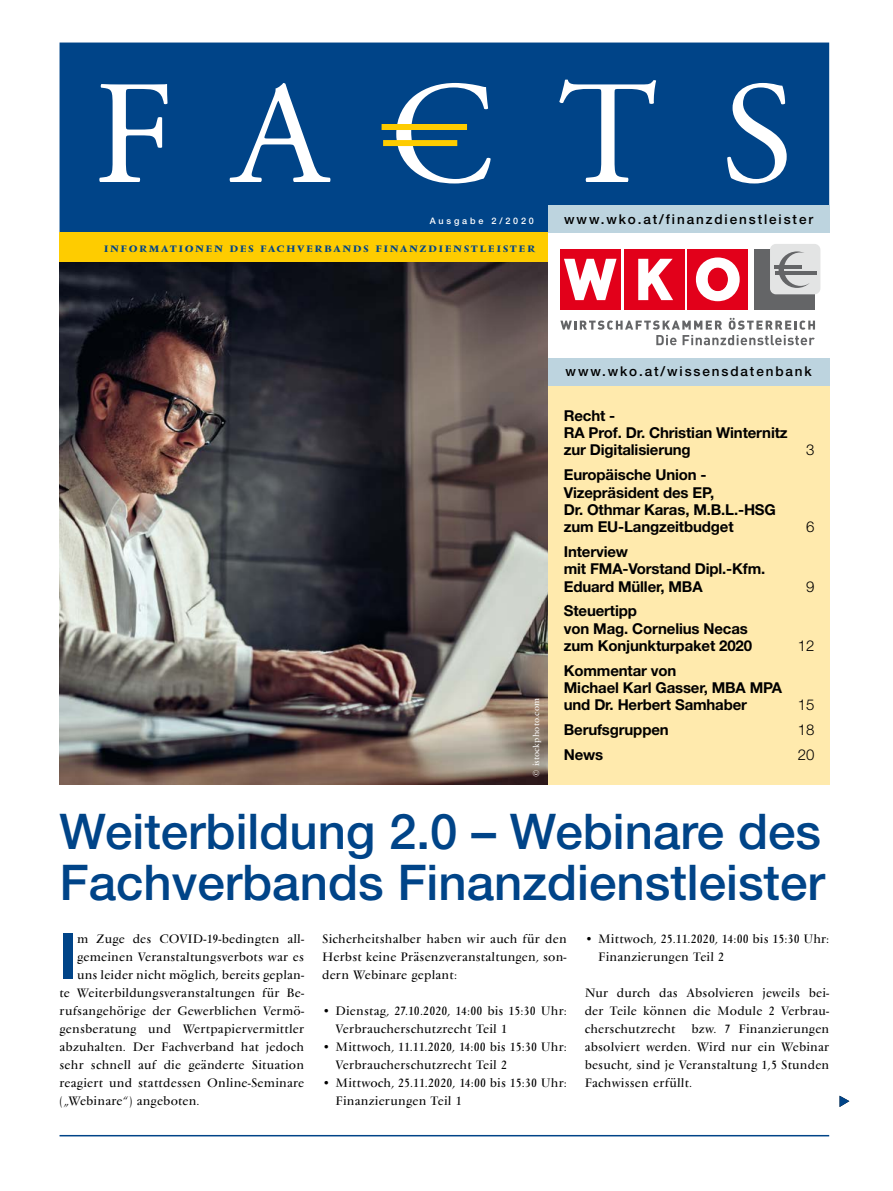
<style>
.page{position:relative;width:893px;height:1191px;background:#fff}
.page>*{position:absolute;margin:0;border:0;box-sizing:border-box;transform-origin:0 0}
.t1{font:700 condensed 63.15px "Helvetica Neue LT Std";color:#048}
.t2{font:500 49.35px/51px "Helvetica Neue LT Std";color:#048}
.t3{font:700 15px/17.2px "Helvetica Neue LT Std";letter-spacing:-.01em;color:#000}
.t4{font:300 15px "Helvetica Neue LT Std";letter-spacing:-.01em;color:#000}
.t5{font:500 13.5px "Helvetica Neue LT Std";letter-spacing:.14em;color:#000}
.t6{font:12.75px/18px "Vendome";letter-spacing:.02em;color:#000}
.t7{font:700 9.75px "Vendome";letter-spacing:.15em;color:#048;scale:1.11 1}
.t8{font:9px "Vendome";letter-spacing:.025em;color:#fff}
.t9{font:500 9px "Helvetica Neue LT Std";letter-spacing:.315em;color:#fff}
</style>
<div class="page">
<img style="left:60px;top:262px;width:488px;height:522px">
<hr style="left:60px;top:1135px;width:769px;height:1px;background:#048">
<div style="left:60px;top:43px;width:769px;height:210px;background:#048"></div>
<svg style="left:99px;top:84px;width:69px;height:98px"></svg>
<svg style="left:229px;top:83px;width:102px;height:99px"></svg>
<svg style="left:396px;top:83px;width:95px;height:100px"></svg>
<svg style="left:559px;top:79px;width:97px;height:103px"></svg>
<svg style="left:727px;top:83px;width:60px;height:100px"></svg>
<div style="left:382px;top:124px;width:85px;height:6px;background:#fecc00"></div>
<div style="left:383px;top:140px;width:74px;height:6px;background:#fecc00"></div>
<svg style="left:839px;top:1095px;width:10px;height:12px"></svg>
<div style="left:60px;top:232px;width:488px;height:30px;background:#fecc00"></div>
<div style="left:548px;top:228px;width:281px;height:556px;background:#ffeaad"></div>
<div style="left:548px;top:232px;width:292px;height:128px;background:#fff"></div>
<div style="left:548px;top:205px;width:281px;height:28px;background:#bdd4df"></div>
<div style="left:548px;top:358px;width:281px;height:28px;background:#bdd4df"></div>
<div style="left:687px;top:249px;width:61px;height:61px;background:#e2001a"></div>
<div style="left:624px;top:249px;width:60px;height:61px;background:#e2001a"></div>
<svg style="left:638px;top:259px;width:35px;height:41px"></svg>
<div style="left:560px;top:249px;width:61px;height:61px;background:#e2001a"></div>
<svg style="left:564px;top:259px;width:53px;height:41px"></svg>
<svg style="left:696px;top:257px;width:44px;height:44px"></svg>
<div style="left:708px;top:268px;width:19px;height:22px;background:#e2001a;border-radius:50%"></div>
<div style="left:708px;top:268px;width:20px;height:23px;border:1px solid #e2001a;border-radius:50%"></div>
<div style="left:754px;top:249px;width:61px;height:61px;background:#646567"></div>
<div style="left:770px;top:244px;width:50px;height:50px;background:#e3e4e4;border-radius:6px"></div>
<svg style="left:779px;top:251px;width:31px;height:37px"></svg>
<hr style="left:774px;top:265px;width:28px;height:4px;background:#646567">
<hr style="left:775px;top:272px;width:42px;height:3px;background:#646567">
<svg style="left:560px;top:318px;width:255px;height:27px"></svg>
<p class="t9" style="left:430px;top:215px;width:106px">Ausgabe 2/2020</p>
<p class="t7" style="left:104px;top:243px;width:390px">INFORMATIONEN DES FACHVERBANDS FINANZDIENSTLEISTER</p>
<p class="t5" style="left:564px;top:211px;width:250px">www.wko.at/finanzdienstleister</p>
<p class="t5" style="left:566px;top:363px;width:248px">www.wko.at/wissensdatenbank</p>
<p class="t3" style="left:564px;top:406px;width:225px">Recht -<br>RA Prof. Dr. Christian Winternitz zur Digitalisierung</p>
<p class="t4" style="left:806px;top:441px;width:10px">3</p>
<p class="t3" style="left:564px;top:466px;width:214px">Europäische Union -<br>Vizepräsident des EP,<br>Dr. Othmar Karas, M.B.L.-HSG zum EU-Langzeitbudget</p>
<p class="t3" style="left:564px;top:543px;width:203px">Interview<br>mit FMA-Vorstand Dipl.-Kfm.<br>Eduard Müller, MBA</p>
<p class="t3" style="left:564px;top:602px;width:190px">Steuertipp<br>von Mag. Cornelius Necas zum Konjunkturpaket 2020</p>
<p class="t4" style="left:806px;top:517px;width:10px">6</p>
<p class="t4" style="left:806px;top:577px;width:10px">9</p>
<p class="t4" style="left:798px;top:636px;width:18px">12</p>
<p class="t3" style="left:564px;top:661px;width:220px">Kommentar von<br>Michael Karl Gasser, MBA MPA und Dr. Herbert Samhaber</p>
<p class="t8" style="left:531px;top:776px;width:80px;rotate:-90deg">© istockphoto.com</p>
<h2 class="t2" style="left:60px;top:805px;width:767px">Weiterbildung 2.0 – Webinare des<br>Fachverbands Finanzdienstleister</h2>
<p class="t4" style="left:798px;top:696px;width:18px">15</p>
<p class="t3" style="left:564px;top:721px;width:106px">Berufsgruppen</p>
<p class="t4" style="left:798px;top:721px;width:18px">18</p>
<p class="t3" style="left:564px;top:746px;width:41px">News</p>
<p class="t4" style="left:798px;top:745px;width:18px">20</p>
<h1 class="t1" style="left:60px;top:918px;width:18px">I</h1>
<p class="t6" style="left:77px;top:929px;width:229px">m Zuge des COVID-19-bedingten all-</p>
<p class="t6" style="left:77px;top:947px;width:228px">gemeinen Veranstaltungsverbots war es</p>
<p class="t6" style="left:77px;top:965px;width:229px">uns leider nicht möglich, bereits geplan-</p>
<p class="t6" style="left:60px;top:983px;width:246px">te Weiterbildungsveranstaltungen für Be-</p>
<p class="t6" style="left:60px;top:1002px;width:246px">rufsangehörige der Gewerblichen Vermö-</p>
<p class="t6" style="left:60px;top:1020px;width:246px">gensberatung und Wertpapiervermittler</p>
<p class="t6" style="left:60px;top:1038px;width:246px">abzuhalten. Der Fachverband hat jedoch</p>
<p class="t6" style="left:60px;top:1056px;width:246px">sehr schnell auf die geänderte Situation</p>
<p class="t6" style="left:60px;top:1074px;width:246px">reagiert und stattdessen Online-Seminare</p>
<p class="t6" style="left:60px;top:1092px;width:141px">(„Webinare“) angeboten.</p>
<p class="t6" style="left:322px;top:930px;width:246px;text-align:justify">Sicherheitshalber haben wir auch für den Herbst keine Präsenzveranstaltungen, son&shy;dern Webinare geplant:</p>
<p class="t6" style="left:336px;top:1002px;width:233px;text-indent:-14px">• Dienstag, 27.10.2020, 14:00 bis 15:30 Uhr:<br>Verbraucherschutzrecht Teil 1</p>
<p class="t6" style="left:336px;top:1038px;width:233px;text-indent:-14px">• Mittwoch, 11.11.2020, 14:00 bis 15:30 Uhr:<br>Verbraucherschutzrecht Teil 2</p>
<p class="t6" style="left:336px;top:1074px;width:233px;text-indent:-14px">• Mittwoch, 25.11.2020, 14:00 bis 15:30 Uhr:<br>Finanzierungen Teil 1</p>
<p class="t6" style="left:598px;top:930px;width:233px;text-indent:-14px">• Mittwoch, 25.11.2020, 14:00 bis 15:30 Uhr:<br>Finanzierungen Teil 2</p>
<p class="t6" style="left:585px;top:984px;width:246px;text-align:justify">Nur durch das Absolvieren jeweils bei&shy;der Teile können die Module 2 Verbrau&shy;cherschutzrecht</p>
<p class="t6" style="left:585px;top:1020px;width:246px;text-align:justify;text-indent:107px">bzw. 7 Finanzierungen absolviert werden. Wird nur ein Webinar besucht, sind je Veranstaltung 1,5 Stunden Fachwissen erfüllt.</p>
</div>
